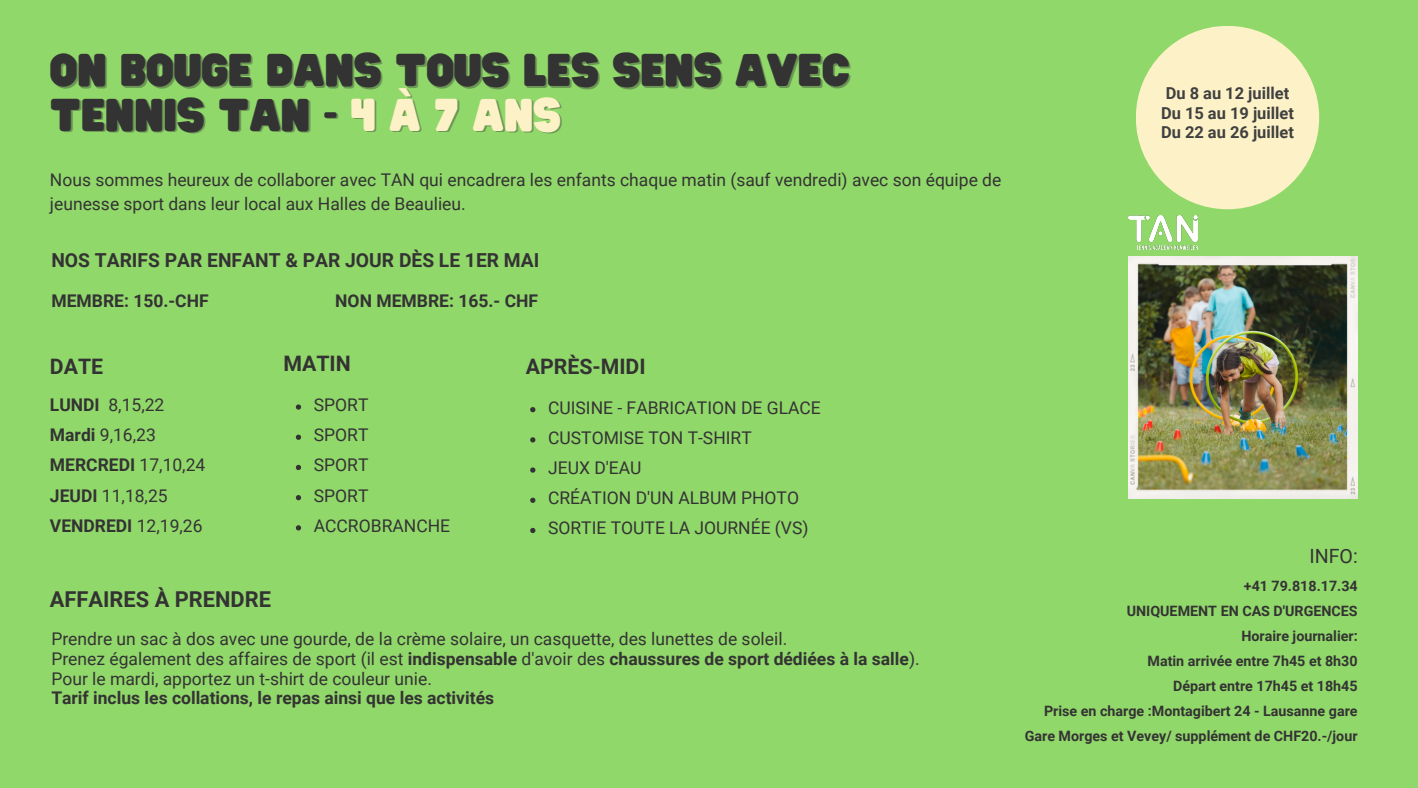
<style>
.page{position:relative;width:1418px;height:788px;background:#fff}
.page>*{position:absolute;margin:0;border:0;box-sizing:border-box;transform-origin:0 0}
.t1{font:40.25px "Hitand Run";color:#343333}
.t2{font:700 21.88px "Roboto";color:#343333}
.t3{font:700 21.35px "Roboto";color:#343333}
.t4{font:19.6px "Roboto";color:#343333}
.t5{font:700 19.25px "Roboto";color:#343333}
.t6{font:17.5px/30.1px "Roboto";color:#343333}
.t7{font:700 17.5px "Roboto";color:#343333}
.t8{font:700 16.45px/19.6px "Roboto";color:#404040}
.t9{font:700 14.35px "Roboto";color:#343333}
.s1{color:#fdf2c7}
.s2{font-weight:700}
</style>
<div class="page">
<div style="left:0;top:0;width:1418px;height:787px;background:#91d86b"></div>
<img style="left:1128px;top:256px;width:229px;height:242px">
<div style="left:1135px;top:26px;width:184px;height:183px;background:#fdf2c7;border-radius:50%"></div>
<img style="left:1128px;top:216px;width:70px;height:34px">
<svg style="left:296px;top:404px;width:5px;height:5px"></svg>
<svg style="left:296px;top:434px;width:5px;height:6px"></svg>
<svg style="left:296px;top:465px;width:5px;height:5px"></svg>
<svg style="left:296px;top:495px;width:5px;height:5px"></svg>
<svg style="left:296px;top:525px;width:5px;height:5px"></svg>
<svg style="left:530px;top:407px;width:5px;height:5px"></svg>
<svg style="left:530px;top:437px;width:5px;height:5px"></svg>
<svg style="left:530px;top:467px;width:5px;height:5px"></svg>
<svg style="left:530px;top:497px;width:5px;height:6px"></svg>
<svg style="left:530px;top:528px;width:5px;height:5px"></svg>
<p class="t1" style="left:50px;top:48px;width:801px">ON BOUGE DANS TOUS LES SENS AVEC</p>
<h3 class="t1" style="left:50px;top:92px;width:512px">TENNIS TAN - <span class="s1">4 À 7 ANS</span></h3>
<p class="t6" style="left:50px;top:168px;width:953px;line-height:23.6px">Nous sommes heureux de collaborer avec TAN qui encadrera les enfants chaque matin (sauf vendredi) avec son équipe de jeunesse sport dans leur local aux Halles de Beaulieu.</p>
<p class="t5" style="left:51px;top:249px;width:489px">NOS TARIFS PAR ENFANT &amp; PAR JOUR DÈS LE 1ER MAI</p>
<p class="t7" style="left:51px;top:291px;width:159px">MEMBRE: 150.-CHF</p>
<p class="t7" style="left:335px;top:291px;width:204px">NON MEMBRE: 165.- CHF</p>
<p class="t3" style="left:50px;top:354px;width:55px">DATE</p>
<p class="t3" style="left:283px;top:351px;width:69px">MATIN</p>
<p class="t3" style="left:526px;top:354px;width:121px">APRÈS-MIDI</p>
<p class="t6" style="left:50px;top:390px;width:157px"><span class="s2">LUNDI</span> 8,15,22<br><span class="s2">Mardi</span> 9,16,23<br><span class="s2">MERCREDI</span> 17,10,24<br><span class="s2">JEUDI</span> 11,18,25<br><span class="s2">VENDREDI</span> 12,19,26</p>
<p class="t6" style="left:314px;top:390px;width:56px">SPORT</p>
<p class="t6" style="left:314px;top:420px;width:56px">SPORT</p>
<p class="t6" style="left:314px;top:450px;width:56px">SPORT</p>
<p class="t6" style="left:314px;top:480px;width:56px">SPORT</p>
<p class="t6" style="left:314px;top:510px;width:138px">ACCROBRANCHE</p>
<h5 class="t2" style="left:50px;top:587px;width:223px">AFFAIRES À PRENDRE</h5>
<p class="t6" style="left:548px;top:392px;width:274px">CUISINE - FABRICATION DE GLACE</p>
<p class="t6" style="left:548px;top:423px;width:205px">CUSTOMISE TON T-SHIRT</p>
<p class="t6" style="left:548px;top:453px;width:95px">JEUX D'EAU</p>
<p class="t6" style="left:548px;top:483px;width:252px">CRÉATION D'UN ALBUM PHOTO</p>
<h6 class="t6" style="left:548px;top:513px;width:262px">SORTIE TOUTE LA JOURNÉE (VS)</h6>
<p class="t6" style="left:51px;top:629px;width:870px;line-height:19.6px">Prendre un sac à dos avec une gourde, de la crème solaire, un casquette, des lunettes de soleil.<br>Prenez également des affaires de sport (il est <span class="s2">indispensable</span> d'avoir des <span class="s2">chaussures de sport dédiées à la salle</span>).<br>Pour le mardi, apportez un t-shirt de couleur unie.<br><span class="s2">Tarif inclus les collations, le repas ainsi que les activités</span></p>
<p class="t8" style="left:1161px;top:83px;width:134px">Du 8 au 12 juillet<br>Du 15 au 19 juillet<br>Du 22 au 26 juillet</p>
<p class="t4" style="left:1309px;top:544px;width:50px">INFO:</p>
<p class="t9" style="left:1243px;top:577px;width:115px">+41 79.818.17.34</p>
<p class="t9" style="left:1126px;top:602px;width:232px">UNIQUEMENT EN CAS D'URGENCES</p>
<p class="t9" style="left:1241px;top:627px;width:118px">Horaire journalier:</p>
<p class="t9" style="left:1147px;top:652px;width:212px">Matin arrivée entre 7h45 et 8h30</p>
<p class="t9" style="left:1173px;top:677px;width:186px">Départ entre 17h45 et 18h45</p>
<p class="t9" style="left:1044px;top:702px;width:315px">Prise en charge :Montagibert 24 - Lausanne gare</p>
<p class="t9" style="left:1024px;top:727px;width:334px">Gare Morges et Vevey/ supplément de CHF20.-/jour</p>
</div>
